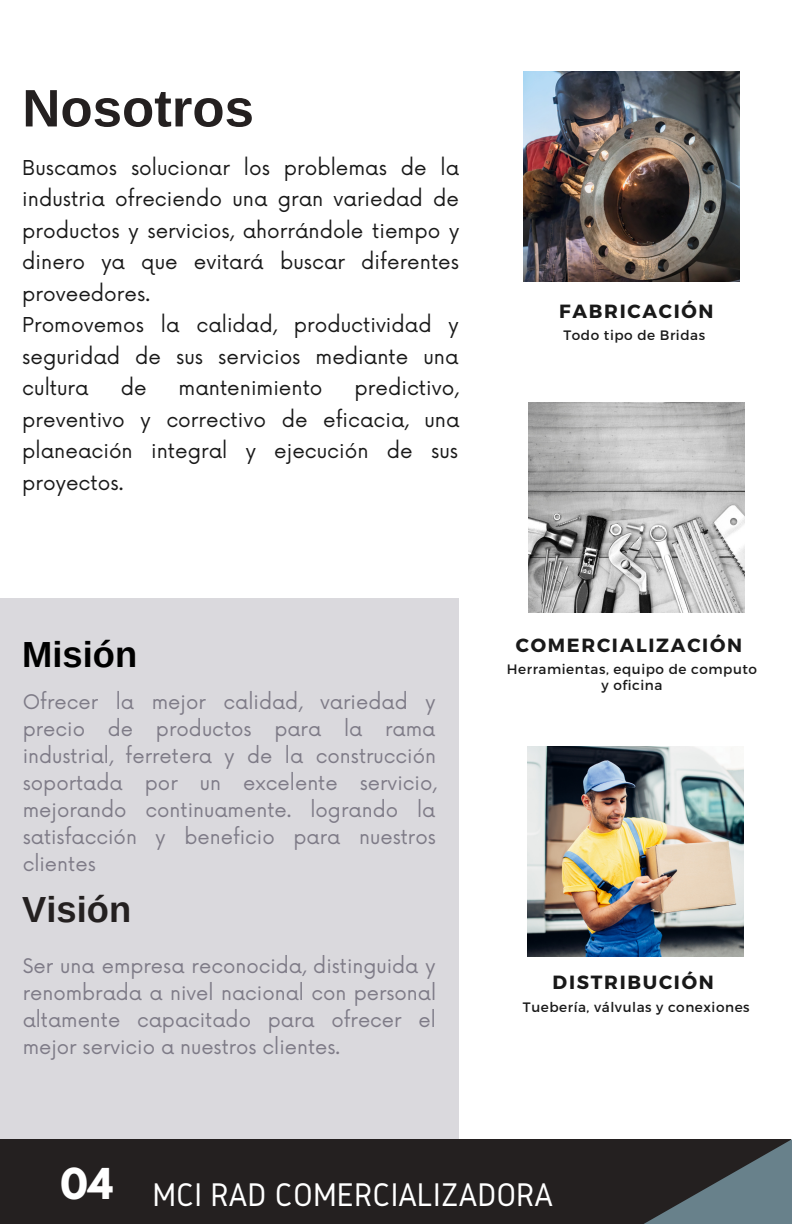
<style>
.page{position:relative;width:792px;height:1224px;background:#fff}
.page>*{position:absolute;margin:0;border:0;box-sizing:border-box;transform-origin:0 0}
.t1{font:700 52.8px "Arimo";color:#242020}
.t2{font:700 36.4px "Arimo";color:#000}
.t3{font:700 36.4px "Arimo";color:#242020}
.t4{font:34px "Gidole";color:#fff}
.t5{font:20px/31.6px "Now";color:#191919}
.t6{font:19.6px/27px "Now";color:#7e7b87;text-align:justify}
.t7{font:700 19px "Montserrat";letter-spacing:.09em;color:#191919}
.t8{font:13.6px/16px "Montserrat";letter-spacing:.04em;color:#191919;text-align:center}
</style>
<div class="page">
<img style="left:524px;top:72px;width:216px;height:210px">
<div style="left:0;top:598px;width:459px;height:583px;background:#dad9dd"></div>
<div style="left:0;top:1139px;width:791px;height:85px;background:#242020"></div>
<svg style="left:644px;top:1139px;width:148px;height:85px"></svg>
<img style="left:528px;top:403px;width:216px;height:210px">
<img style="left:528px;top:746px;width:216px;height:210px">
<h1 class="t1" style="left:22px;top:79px;width:233px">Nosotros</h1>
<p class="t5" style="left:22px;top:153px;width:439px">Buscamos solucionar los problemas de la industria ofreciendo una gran variedad de productos y servicios, ahorrándole tiempo y dinero ya que evitará buscar diferentes proveedores.<br>Promovemos la calidad, productividad y seguridad de sus servicios mediante una cultura</p>
<p class="t5" style="left:22px;top:373px;width:439px;text-align:justify;text-indent:332px">predictivo, preventivo y correctivo de eficacia, una planeación integral y ejecución de sus proyectos.</p>
<p class="t5" style="left:121px;top:373px;width:27px">de</p>
<p class="t5" style="left:179px;top:373px;width:146px">mantenimiento</p>
<p class="t7" style="left:559px;top:299px;width:156px">FABRICACIÓN</p>
<p class="t8" style="left:563px;top:327px;width:143px">Todo tipo de Bridas</p>
<h2 class="t2" style="left:22px;top:634px;width:116px">Misión</h2>
<p class="t6" style="left:23px;top:689px;width:415px">Ofrecer la mejor calidad, variedad y precio de productos para la rama industrial, ferretera y de la construcción soportada por un excelente servicio, mejorando continuamente. logrando la satisfacción y beneficio para nuestros clientes</p>
<h2 class="t3" style="left:22px;top:889px;width:110px">Visión</h2>
<p class="t6" style="left:23px;top:954px;width:415px">Ser una empresa reconocida, distinguida y renombrada a nivel nacional con personal altamente capacitado para ofrecer el mejor servicio a nuestros clientes.</p>
<p class="t7" style="left:516px;top:633px;width:228px">COMERCIALIZACIÓN</p>
<p class="t8" style="left:507px;top:660px;width:252px">Herramientas, equipo de computo y oficina</p>
<p class="t7" style="left:553px;top:970px;width:163px">DISTRIBUCIÓN</p>
<p class="t8" style="left:523px;top:998px;width:228px">Tuebería, válvulas y conexiones</p>
<h3 class="t4" style="left:61px;top:1176px;width:494px"><sup>04</sup> MCI RAD COMERCIALIZADORA</h3>
</div>
